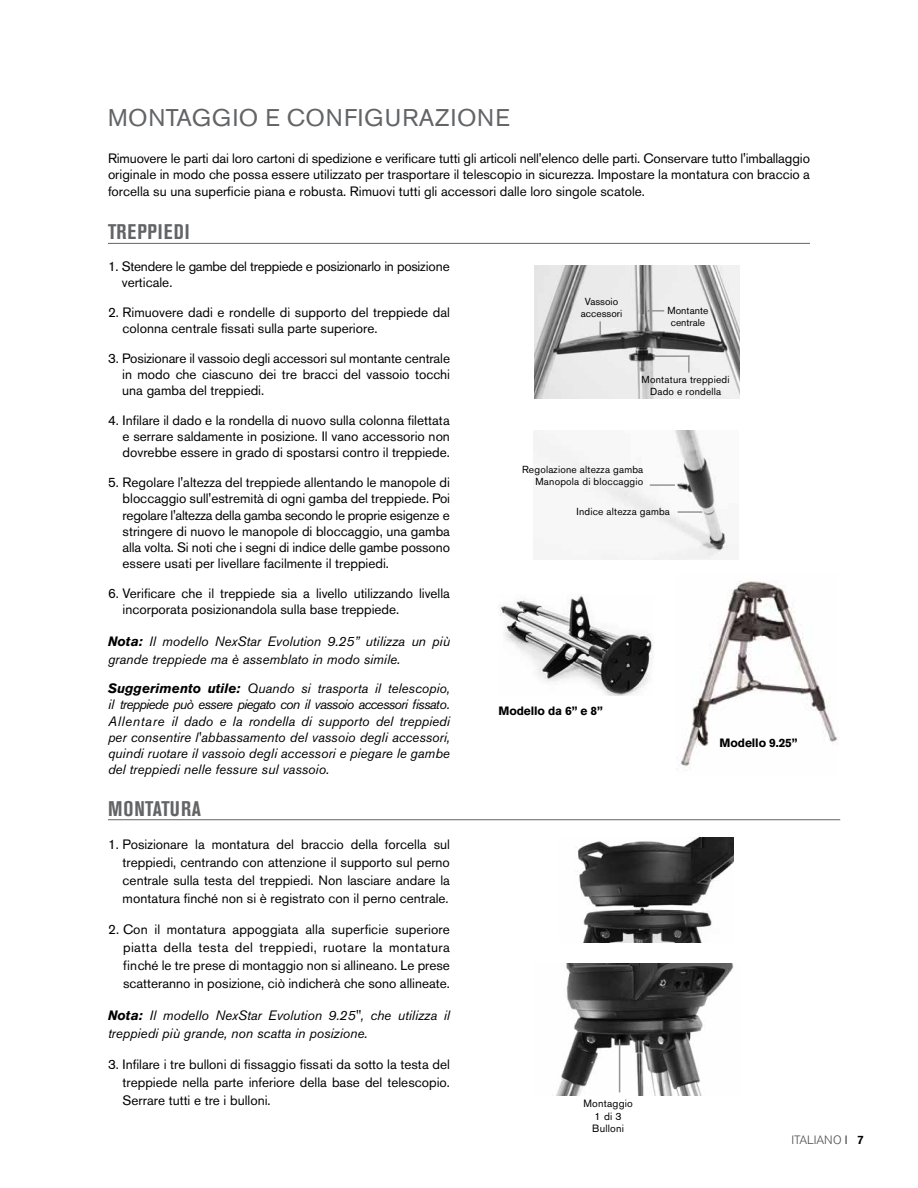
<style>
.page{position:relative;width:918px;height:1188px;background:#fff}
.page>*{position:absolute;margin:0;border:0;box-sizing:border-box;transform-origin:0 0}
.t1{font:24px "Akzidenz Grotesk BE";letter-spacing:.03em;color:#636466}
.t2{font:700 condensed 21px "Akzidenz Grotesk BE";letter-spacing:.045em;color:#636466}
.t3{font:700 condensed 21px "Akzidenz Grotesk BE";letter-spacing:.025em;color:#636466}
.t4{font:13.5px/16.2px "Akzidenz Grotesk BE";color:#000;text-align:justify}
.t5{font:italic 13.5px/16.2px "Akzidenz Grotesk BE";color:#000}
.t6{font:13.5px/16.2px "Akzidenz Grotesk BE";letter-spacing:-.02em;color:#000}
.t7{font:700 12px "Akzidenz Grotesk BE";letter-spacing:-.01em;color:#000}
.t8{font:300 12px "Akzidenz Grotesk BE";color:#4d4d4f}
.t9{font:10.5px/12.6px "Akzidenz Grotesk BE";letter-spacing:.02em;color:#000;text-align:center}
.t10{font:10.2px/12.1px "Akzidenz Grotesk BE";letter-spacing:.02em;color:#000;text-align:right}
.t11{font:10.2px/12.1px "Akzidenz Grotesk BE";color:#000;text-align:center}
.s1{font-weight:700}
.s2{color:#000}
.s3{font-weight:500;color:#000}
</style>
<div class="page">
<hr style="left:108px;top:243px;width:702px;height:1px;background:#636466">
<img style="left:534px;top:430px;width:195px;height:130px">
<hr style="left:678px;top:511px;width:24px;height:2px;background:#939598">
<hr style="left:650px;top:484px;width:25px;height:2px;background:#939598">
<img style="left:578px;top:837px;width:156px;height:106px">
<hr style="left:108px;top:819px;width:732px;height:1px;background:#636466">
<img style="left:534px;top:266px;width:206px;height:133px">
<svg style="left:599px;top:321px;width:2px;height:14px"></svg>
<svg style="left:647px;top:310px;width:17px;height:2px"></svg>
<hr style="left:653px;top:355px;width:36px;height:2px;background:#939598">
<svg style="left:688px;top:355px;width:2px;height:18px"></svg>
<img style="left:556px;top:963px;width:178px;height:132px">
<hr style="left:619px;top:1039px;width:1px;height:53px;background:#939598">
<img style="left:680px;top:581px;width:157px;height:190px">
<img style="left:499px;top:596px;width:154px;height:99px">
<h1 class="t1" style="left:108px;top:103px;width:404px">MONTAGGIO E CONFIGURAZIONE</h1>
<p class="t4" style="left:108px;top:150px;width:704px">Rimuovere le parti dai loro cartoni di spedizione e verificare tutti gli articoli nell'elenco delle parti. Conservare tutto l'imballaggio originale in modo che possa essere utilizzato per trasportare il telescopio in sicurezza. Impostare la montatura con braccio a forcella su una superficie piana e robusta. Rimuovi tutti gli accessori dalle loro singole scatole.</p>
<h2 class="t2" style="left:108px;top:220px;width:83px">TREPPIEDI</h2>
<p class="t6" style="left:122px;top:258px;width:330px;text-indent:-14px">1. Stendere le gambe del treppiede e posizionarlo in posizione verticale.</p>
<p class="t4" style="left:123px;top:304px;width:329px;text-indent:-15px">2. Rimuovere dadi e rondelle di supporto del treppiede dal colonna centrale fissati sulla parte superiore.</p>
<p class="t4" style="left:122px;top:350px;width:329px;text-indent:-14px">3. Posizionare il vassoio degli accessori sul montante centrale in modo che ciascuno dei tre bracci del vassoio tocchi una gamba del treppiedi.</p>
<p class="t4" style="left:123px;top:412px;width:329px;text-indent:-15px">4. Infilare il dado e la rondella di nuovo sulla colonna filettata e serrare saldamente in posizione. Il vano accessorio non dovrebbe essere in grado di spostarsi contro il treppiede.</p>
<p class="t4" style="left:123px;top:474px;width:329px;text-indent:-15px">5. Regolare l'altezza del treppiede allentando le manopole di bloccaggio sull'estremità di ogni gamba del treppiede. Poi regolare l'altezza della gamba secondo le proprie esigenze e stringere di nuovo le manopole di bloccaggio, una gamba alla volta. Si noti che i segni di indice delle gambe possono essere usati per livellare facilmente il treppiedi.</p>
<p class="t4" style="left:123px;top:585px;width:329px;text-indent:-15px">6. Verificare che il treppiede sia a livello utilizzando livella incorporata posizionandola sulla base treppiede.</p>
<p class="t5" style="left:108px;top:632px;width:344px;line-height:18px"><span class="s1">Nota:</span> Il modello NexStar Evolution 9.25” utilizza un più grande treppiede ma è assemblato in modo simile.</p>
<p class="t5" style="left:108px;top:680px;width:344px;text-align:justify"><span class="s1">Suggerimento utile:</span> Quando si trasporta il telescopio, il treppiede può essere piegato con il vassoio accessori fissato.<br>Allentare il dado e la rondella di supporto del treppiedi per consentire l'abbassamento del vassoio degli accessori, quindi ruotare il vassoio degli accessori e piegare le gambe del treppiedi nelle fessure sul vassoio.</p>
<h2 class="t3" style="left:108px;top:797px;width:95px">MONTATURA</h2>
<p class="t4" style="left:123px;top:835px;width:329px;line-height:18px;text-indent:-15px">1. Posizionare la montatura del braccio della forcella sul treppiedi, centrando con attenzione il supporto sul perno centrale sulla testa del treppiedi. Non lasciare andare la montatura finché non si è registrato con il perno centrale.</p>
<p class="t4" style="left:123px;top:921px;width:328px;line-height:18px;text-indent:-15px">2. Con il montatura appoggiata alla superficie superiore piatta della testa del treppiedi, ruotare la montatura finché le tre prese di montaggio non si allineano. Le prese scatteranno in posizione, ciò indicherà che sono allineate.</p>
<p class="t5" style="left:108px;top:1006px;width:343px;line-height:18px"><span class="s1">Nota:</span> Il modello NexStar Evolution 9.25", che utilizza il treppiedi più grande, non scatta in posizione.</p>
<p class="t4" style="left:123px;top:1056px;width:329px;line-height:18px;text-align:left;text-indent:-15px">3. Infilare i tre bulloni di fissaggio fissati da sotto la testa del treppiede nella parte inferiore della base del telescopio.<br>Serrare tutti e tre i bulloni.</p>
<p class="t11" style="left:581px;top:295px;width:43px">Vassoio accessori</p>
<p class="t11" style="left:668px;top:305px;width:42px">Montante centrale</p>
<p class="t10" style="left:642px;top:374px;width:90px;text-align:center">Montatura treppiedi<br>Dado e rondella</p>
<p class="t10" style="left:522px;top:463px;width:123px">Regolazione altezza gamba<br>Manopola di bloccaggio</p>
<p class="t10" style="left:577px;top:505px;width:95px">Indice altezza gamba</p>
<p class="t7" style="left:498px;top:704px;width:106px">Modello da 6” e 8”</p>
<p class="t7" style="left:720px;top:736px;width:80px">Modello 9.25”</p>
<p class="t9" style="left:583px;top:1097px;width:51px">Montaggio<br>1 di 3<br>Bulloni</p>
<p class="t8" style="left:791px;top:1133px;width:74px">ITALIANO <span class="s2">I</span> <span class="s3">7</span></p>
</div>
